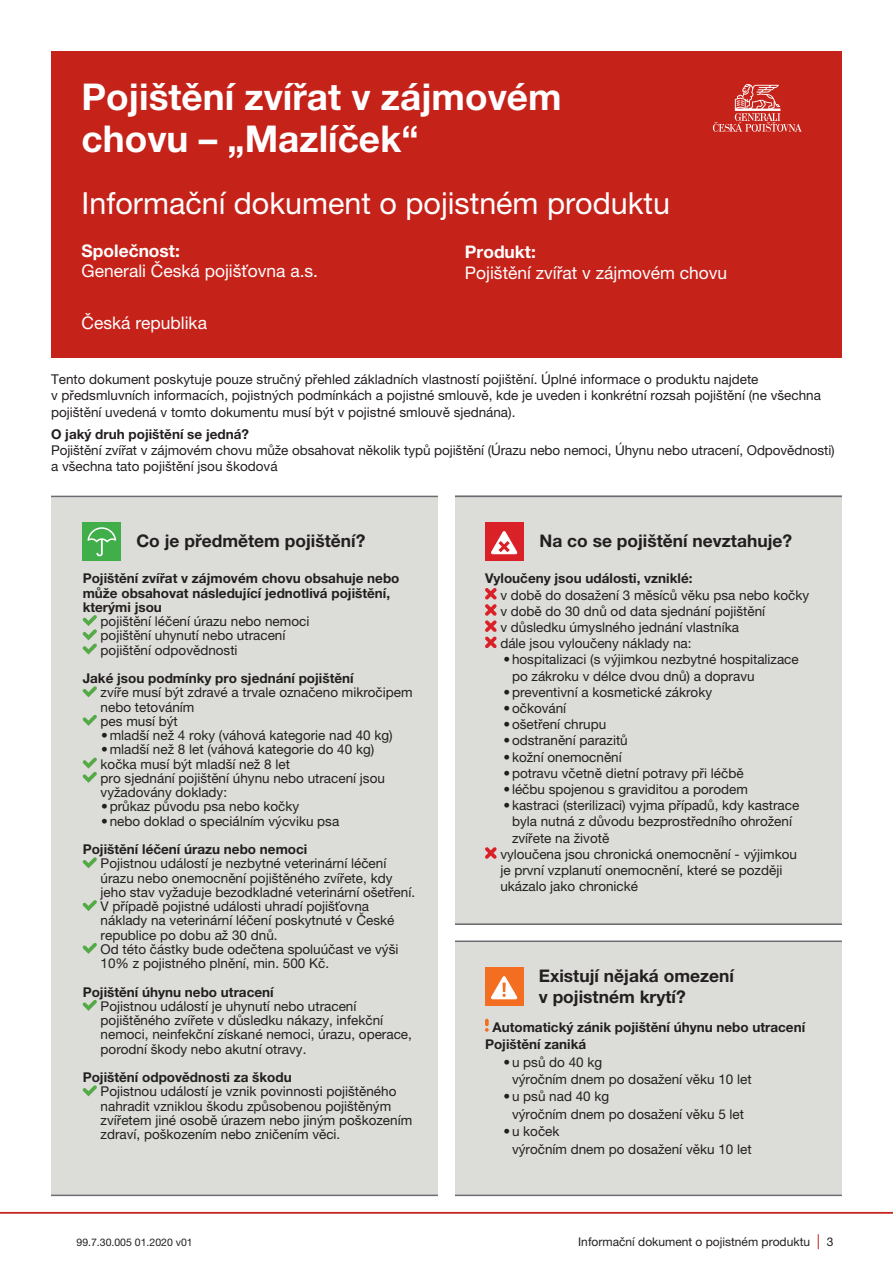
<style>
.page{position:relative;width:893px;height:1263px;background:#fff}
.page>*{position:absolute;margin:0;border:0;box-sizing:border-box;transform-origin:0 0}
.t1{font:700 36.9px/42px "Helvetica Neue LT Pro";color:#fff}
.t2{font:30.45px "Helvetica Neue LT Pro";color:#fff}
.t3{font:700 17.4px/20.9px "Helvetica Neue LT Pro";color:#231f20}
.t4{font:17.4px "Helvetica Neue LT Pro";color:#fff}
.t5{font:700 17.4px "Helvetica Neue LT Pro";color:#fff}
.t6{font:13.5px/14.2px "Helvetica Neue LT Pro";color:#231f20}
.t7{font:700 13.5px/14.2px "Helvetica Neue LT Pro";color:#231f20}
.t8{font:12px "Helvetica Neue LT Pro";color:#231f20}
.t9{font:10.5px "Helvetica Neue LT Pro";color:#231f20}
.s1{font-size:15px;color:#c5221a}
</style>
<div class="page">
<hr style="left:0;top:1212px;width:893px;height:1px;background:#c5221a">
<div style="left:455px;top:941px;width:387px;height:254px;background:#dcdcd8"></div>
<hr style="left:455px;top:940px;width:387px;height:2px;background:#6c6d70">
<hr style="left:455px;top:1194px;width:387px;height:2px;background:#6c6d70">
<div style="left:455px;top:496px;width:387px;height:428px;background:#dcdcd8"></div>
<hr style="left:455px;top:496px;width:387px;height:1px;background:#6c6d70">
<hr style="left:455px;top:923px;width:387px;height:2px;background:#6c6d70">
<div style="left:51px;top:496px;width:387px;height:699px;background:#dcdcd8"></div>
<hr style="left:51px;top:496px;width:387px;height:1px;background:#6c6d70">
<hr style="left:51px;top:1194px;width:387px;height:2px;background:#6c6d70">
<div style="left:51px;top:51px;width:791px;height:306px;background:#c5221a"></div>
<svg style="left:485px;top:588px;width:12px;height:60px"></svg>
<svg style="left:485px;top:847px;width:12px;height:12px"></svg>
<div style="left:83px;top:523px;width:38px;height:38px;background:#40ae49"></div>
<svg style="left:87px;top:527px;width:29px;height:29px"></svg>
<div style="left:485px;top:523px;width:38px;height:38px;background:#da2128"></div>
<svg style="left:491px;top:531px;width:27px;height:23px"></svg>
<svg style="left:83px;top:615px;width:14px;height:40px"></svg>
<svg style="left:83px;top:686px;width:14px;height:11px"></svg>
<svg style="left:83px;top:715px;width:14px;height:11px"></svg>
<svg style="left:83px;top:757px;width:14px;height:26px"></svg>
<svg style="left:83px;top:857px;width:14px;height:11px"></svg>
<svg style="left:83px;top:900px;width:14px;height:11px"></svg>
<svg style="left:83px;top:943px;width:14px;height:11px"></svg>
<svg style="left:83px;top:1000px;width:14px;height:11px"></svg>
<svg style="left:83px;top:1085px;width:14px;height:11px"></svg>
<svg style="left:485px;top:1019px;width:4px;height:13px"></svg>
<div style="left:485px;top:968px;width:38px;height:38px;background:#f36e21"></div>
<svg style="left:491px;top:976px;width:27px;height:23px"></svg>
<svg style="left:713px;top:84px;width:89px;height:48px"></svg>
<h1 class="t1" style="left:82px;top:75px;width:482px">Pojištění zvířat v zájmovém chovu – „Mazlíček“</h1>
<h2 class="t2" style="left:82px;top:185px;width:590px">Informační dokument o pojistném produktu</h2>
<p class="t5" style="left:465px;top:241px;width:72px">Produkt:</p>
<p class="t4" style="left:465px;top:262px;width:264px">Pojištění zvířat v zájmovém chovu</p>
<p class="t5" style="left:82px;top:240px;width:100px">Společnost:</p>
<p class="t4" style="left:82px;top:261px;width:238px">Generali Česká pojišťovna a.s.</p>
<p class="t4" style="left:82px;top:313px;width:127px">Česká republika</p>
<p class="t6" style="left:51px;top:371px;width:771px;line-height:16.2px">Tento dokument poskytuje pouze stručný přehled základních vlastností pojištění. Úplné informace o produktu najdete<br>v předsmluvních informacích, pojistných podmínkách a pojistné smlouvě, kde je uveden i konkrétní rozsah pojištění (ne všechna pojištění uvedená v tomto dokumentu musí být v pojistné smlouvě sjednána).</p>
<p class="t7" style="left:51px;top:427px;width:200px">O jaký druh pojištění se jedná?</p>
<p class="t6" style="left:51px;top:442px;width:785px;line-height:16.2px">Pojištění zvířat v zájmovém chovu může obsahovat několik typů pojištění (Úrazu nebo nemoci, Úhynu nebo utracení, Odpovědnosti) a všechna tato pojištění jsou škodová</p>
<p class="t3" style="left:136px;top:530px;width:231px">Co je předmětem pojištění?</p>
<p class="t3" style="left:539px;top:530px;width:254px">Na co se pojištění nevztahuje?</p>
<p class="t7" style="left:83px;top:571px;width:318px">Pojištění zvířat v zájmovém chovu obsahuje nebo může obsahovat následující jednotlivá pojištění, kterými jsou</p>
<p class="t6" style="left:101px;top:614px;width:210px">pojištění léčení úrazu nebo nemoci pojištění uhynutí nebo utracení pojištění odpovědnosti</p>
<p class="t7" style="left:83px;top:671px;width:272px">Jaké jsou podmínky pro sjednání pojištění</p>
<p class="t6" style="left:101px;top:685px;width:314px">zvíře musí být zdravé a trvale označeno mikročipem nebo tetováním<br>pes musí být</p>
<p class="t6" style="left:101px;top:728px;width:293px">• mladší než 4 roky (váhová kategorie nad 40 kg)</p>
<p class="t6" style="left:101px;top:742px;width:286px">• mladší než 8 let (váhová kategorie do 40 kg) kočka musí být mladší než 8 let<br>pro sjednání pojištění úhynu nebo utracení jsou vyžadovány doklady:</p>
<p class="t6" style="left:101px;top:799px;width:200px">• průkaz původu psa nebo kočky</p>
<p class="t6" style="left:101px;top:813px;width:240px">• nebo doklad o speciálním výcviku psa</p>
<p class="t7" style="left:83px;top:842px;width:226px">Pojištění léčení úrazu nebo nemoci</p>
<p class="t6" style="left:101px;top:856px;width:316px">Pojistnou událostí je nezbytné veterinární léčení úrazu nebo onemocnění pojištěného zvířete, kdy jeho stav vyžaduje bezodkladné veterinární ošetření.<br>V případě pojistné události uhradí pojišťovna náklady na veterinární léčení poskytnuté v České republice po dobu až 30 dnů.<br>Od této částky bude odečtena spoluúčast ve výši 10% z pojistného plnění, min. 500 Kč.</p>
<p class="t7" style="left:83px;top:984px;width:193px">Pojištění úhynu nebo utracení</p>
<p class="t6" style="left:101px;top:999px;width:313px">Pojistnou událostí je uhynutí nebo utracení pojištěného zvířete v důsledku nákazy, infekční nemoci, neinfekční získané nemoci, úrazu, operace, porodní škody nebo akutní otravy.</p>
<p class="t7" style="left:83px;top:1070px;width:210px">Pojištění odpovědnosti za škodu</p>
<p class="t6" style="left:101px;top:1084px;width:313px">Pojistnou událostí je vznik povinnosti pojištěného nahradit vzniklou škodu způsobenou pojištěným zvířetem jiné osobě úrazem nebo jiným poškozením zdraví, poškozením nebo zničením věci.</p>
<p class="t7" style="left:485px;top:571px;width:209px">Vyloučeny jsou události, vzniklé:</p>
<p class="t6" style="left:500px;top:586px;width:310px;line-height:16.2px">v době do dosažení 3 měsíců věku psa nebo kočky v době do 30 dnů od data sjednání pojištění<br>v důsledku úmyslného jednání vlastníka<br>dále jsou vyloučeny náklady na:</p>
<p class="t6" style="left:512px;top:651px;width:288px;line-height:16.2px;text-indent:-9px">• hospitalizaci (s výjimkou nezbytné hospitalizace po zákroku v délce dvou dnů) a dopravu</p>
<p class="t6" style="left:503px;top:685px;width:210px">• preventivní a kosmetické zákroky</p>
<p class="t6" style="left:503px;top:701px;width:64px">• očkování</p>
<p class="t6" style="left:503px;top:717px;width:104px">• ošetření chrupu</p>
<p class="t6" style="left:503px;top:733px;width:126px">• odstranění parazitů</p>
<p class="t6" style="left:503px;top:749px;width:120px">• kožní onemocnění</p>
<p class="t6" style="left:503px;top:766px;width:242px">• potravu včetně dietní potravy při léčbě</p>
<p class="t6" style="left:503px;top:782px;width:246px">• léčbu spojenou s graviditou a porodem</p>
<p class="t6" style="left:503px;top:798px;width:297px">• kastraci (sterilizaci) vyjma případů, kdy kastrace</p>
<p class="t6" style="left:512px;top:814px;width:282px">byla nutná z důvodu bezprostředního ohrožení</p>
<p class="t6" style="left:512px;top:830px;width:99px">zvířete na životě</p>
<p class="t6" style="left:500px;top:847px;width:298px">vyloučena jsou chronická onemocnění - výjimkou</p>
<p class="t6" style="left:500px;top:863px;width:284px">je první vzplanutí onemocnění, které se později</p>
<p class="t6" style="left:500px;top:879px;width:139px">ukázalo jako chronické</p>
<p class="t3" style="left:539px;top:965px;width:197px">Existují nějaká omezení v pojistném krytí?</p>
<p class="t7" style="left:485px;top:1018px;width:322px;line-height:17.4px;text-indent:7px">Automatický zánik pojištění úhynu nebo utracení<br>Pojištění zaniká</p>
<p class="t6" style="left:512px;top:1053px;width:241px;line-height:17.4px;text-indent:-9px">• u psů do 40 kg<br>výročním dnem po dosažení věku 10 let</p>
<p class="t6" style="left:512px;top:1088px;width:234px;line-height:17.4px;text-indent:-9px">• u psů nad 40 kg<br>výročním dnem po dosažení věku 5 let</p>
<p class="t6" style="left:512px;top:1122px;width:241px;line-height:17.4px;text-indent:-9px">• u koček<br>výročním dnem po dosažení věku 10 let</p>
<p class="t9" style="left:77px;top:1236px;width:118px">99.7.30.005 01.2020 v01</p>
<p class="t8" style="left:578px;top:1234px;width:257px">Informační dokument o pojistném produktu <span class="s1">|</span> 3</p>
</div>
